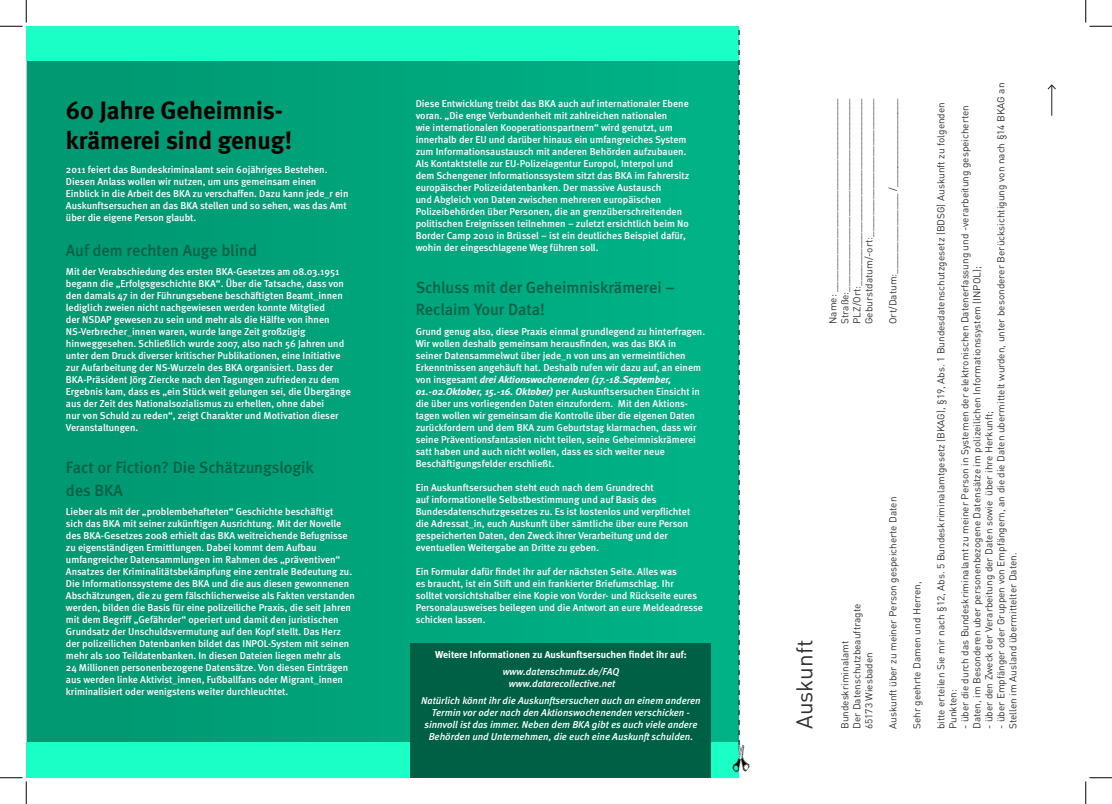
<style>
.page{position:relative;width:1112px;height:804px;background:#fff}
.page>*{position:absolute;margin:0;border:0;box-sizing:border-box;transform-origin:0 0}
.t1{font:700 25px/30px "Meta";color:#000}
.t2{font:22.5px "DIN Pro";color:#312f30}
.t3{font:500 16.25px/22.5px "Meta";color:#006046}
.t4{font:500 10px/12px "Meta";color:#fff}
.t5{font:10px/12px "DIN Pro";color:#312f30}
.t6{font:italic 500 10px/12px "Meta";color:#fff;text-align:center}
.t7{font:700 10px "Meta";color:#fff}
.s1{font-weight:700;font-style:italic}
</style>
<div class="page">
<div style="left:26px;top:26px;width:712px;height:751px;background:linear-gradient(to right,#009670,#00b487)"></div>
<div style="left:26px;top:742px;width:712px;height:35px;background:#19ffc6"></div>
<div style="left:26px;top:26px;width:712px;height:34px;background:#19ffc6"></div>
<svg style="left:738px;top:26px;width:2px;height:717px"></svg>
<img style="left:732px;top:743px;width:18px;height:34px">
<hr style="left:1052px;top:85px;width:1px;height:31px;background:#231f20">
<svg style="left:1047px;top:84px;width:9px;height:6px"></svg>
<div style="left:411px;top:643px;width:300px;height:134px;background:#006046"></div>
<svg style="left:0;top:0;width:27px;height:27px"></svg>
<svg style="left:0;top:777px;width:27px;height:27px"></svg>
<svg style="left:1085px;top:0;width:27px;height:27px"></svg>
<svg style="left:1085px;top:777px;width:27px;height:27px"></svg>
<h1 class="t1" style="left:66px;top:95px;width:228px">60 Jahre Geheimnis&shy;krämerei sind genug!</h1>
<p class="t4" style="left:66px;top:164px;width:284px">2011 feiert das Bundeskriminalamt sein 60jähriges Bestehen.<br>Diesen Anlass wollen wir nutzen, um uns gemeinsam einen Einblick in die Arbeit des BKA zu verschaffen. Dazu kann jede_r ein Auskunftsersuchen an das BKA stellen und so sehen, was das Amt über die eigene Person glaubt.</p>
<h3 class="t3" style="left:66px;top:239px;width:193px">Auf dem rechten Auge blind</h3>
<p class="t4" style="left:66px;top:266px;width:286px">Mit der Verabschiedung des ersten BKA-Gesetzes am 08.03.1951 begann die „Erfolgsgeschichte BKA“. Über die Tatsache, dass von den damals 47 in der Führungsebene beschäftigten Beamt_innen lediglich zweien nicht nachgewiesen werden konnte Mitglied<br>der NSDAP gewesen zu sein und mehr als die Hälfte von ihnen NS-Verbrecher_innen waren, wurde lange Zeit großzügig hinweggesehen. Schließlich wurde 2007, also nach 56 Jahren und unter dem Druck diverser kritischer Publikationen, eine Initiative zur Aufarbeitung der NS-Wurzeln des BKA organisiert. Dass der BKA-Präsident Jörg Ziercke nach den Tagungen zufrieden zu dem Ergebnis kam, dass es „ein Stück weit gelungen sei, die Übergänge aus der Zeit des Nationalsozialismus zu erhellen, ohne dabei<br>nur von Schuld zu reden“, zeigt Charakter und Motivation dieser Veranstaltungen.</p>
<h3 class="t3" style="left:66px;top:456px;width:249px">Fact or Fiction? Die Schätzungslogik des BKA</h3>
<p class="t4" style="left:66px;top:506px;width:290px">Lieber als mit der „problembehafteten“ Geschichte beschäftigt<br>sich das BKA mit seiner zukünftigen Ausrichtung. Mit der Novelle des BKA-Gesetzes 2008 erhielt das BKA weitreichende Befugnisse zu eigenständigen Ermittlungen. Dabei kommt dem Aufbau umfangreicher Datensammlungen im Rahmen des „präventiven“ Ansatzes der Kriminalitätsbekämpfung eine zentrale Bedeutung zu.<br>Die Informationssysteme des BKA und die aus diesen gewonnenen Abschätzungen, die zu gern fälschlicherweise als Fakten verstanden werden, bilden die Basis für eine polizeiliche Praxis, die seit Jahren mit dem Begriff „Gefährder“ operiert und damit den juristischen Grundsatz der Unschuldsvermutung auf den Kopf stellt. Das Herz der polizeilichen Datenbanken bildet das INPOL-System mit seinen mehr als 100 Teildatenbanken. In diesen Dateien liegen mehr als<br>24 Millionen personenbezogene Datensätze. Von diesen Einträgen aus werden linke Aktivist_innen, Fußballfans oder Migrant_innen kriminalisiert oder wenigstens weiter durchleuchtet.</p>
<p class="t4" style="left:416px;top:97px;width:275px">Diese Entwicklung treibt das BKA auch auf internationaler Ebene voran. „Die enge Verbundenheit mit zahlreichen nationalen<br>wie internationalen Kooperationspartnern“ wird genutzt, um innerhalb der EU und darüber hinaus ein umfangreiches System zum Informationsaustausch mit anderen Behörden aufzubauen.<br>Als Kontaktstelle zur EU-Polizeiagentur Europol, Interpol und dem Schengener Informationssystem sitzt das BKA im Fahrersitz europäischer Polizeidatenbanken. Der massive Austausch<br>und Abgleich von Daten zwischen mehreren europäischen Polizeibehörden über Personen, die an grenzüberschreitenden politischen Ereignissen teilnehmen – zuletzt ersichtlich beim No Border Camp 2010 in Brüssel – ist ein deutliches Beispiel dafür, wohin der eingeschlagene Weg führen soll.</p>
<h3 class="t3" style="left:416px;top:276px;width:261px">Schluss mit der Geheimniskrämerei –<br>Reclaim Your Data!</h3>
<p class="t4" style="left:416px;top:325px;width:291px">Grund genug also, diese Praxis einmal grundlegend zu hinterfragen.<br>Wir wollen deshalb gemeinsam herausfinden, was das BKA in seiner Datensammelwut über jede_n von uns an vermeintlichen Erkenntnissen angehäuft hat. Deshalb rufen wir dazu auf, an einem von insgesamt <span class="s1">drei Aktionswochenenden (17.-18.September, 01.-02.Oktober, 15.-16. Oktober)</span> per Auskunftsersuchen Einsicht in die über uns vorliegenden Daten einzufordern. Mit den Aktions&shy;tagen wollen wir gemeinsam die Kontrolle über die eigenen Daten zurückfordern und dem BKA zum Geburtstag klarmachen, dass wir seine Präventionsfantasien nicht teilen, seine Geheimniskrämerei satt haben und auch nicht wollen, dass es sich weiter neue Beschäftigungsfelder erschließt.</p>
<p class="t4" style="left:416px;top:481px;width:276px">Ein Auskunftsersuchen steht euch nach dem Grundrecht<br>auf informationelle Selbstbestimmung und auf Basis des Bundesdatenschutzgesetzes zu. Es ist kostenlos und verpflichtet die Adressat_in, euch Auskunft über sämtliche über eure Person gespeicherten Daten, den Zweck ihrer Verarbeitung und der eventuellen Weitergabe an Dritte zu geben.</p>
<p class="t4" style="left:416px;top:565px;width:289px">Ein Formular dafür findet ihr auf der nächsten Seite. Alles was<br>es braucht, ist ein Stift und ein frankierter Briefumschlag. Ihr solltet vorsichtshalber eine Kopie von Vorder- und Rückseite eures Personalausweises beilegen und die Antwort an eure Meldeadresse schicken lassen.</p>
<p class="t7" style="left:435px;top:648px;width:253px">Weitere Informationen zu Auskunftsersuchen findet ihr auf:</p>
<p class="t6" style="left:503px;top:665px;width:118px">www.datenschmutz.de/FAQ www.datarecollective.net</p>
<p class="t6" style="left:421px;top:694px;width:281px">Natürlich könnt ihr die Auskunftsersuchen auch an einem anderen Termin vor oder nach den Aktionswochenenden verschicken - sinnvoll ist das immer. Neben dem BKA gibt es auch viele andere Behörden und Unternehmen, die euch eine Auskunft schulden.</p>
<h2 class="t2" style="left:789px;top:729px;width:91px;rotate:-90deg">Auskunft</h2>
<p class="t5" style="left:850px;top:324px;width:227px;rotate:-90deg">PLZ/Ort:____________________________________</p>
<p class="t5" style="left:862px;top:324px;width:227px;rotate:-90deg">Geburstdatum/-ort:__________________________</p>
<p class="t5" style="left:838px;top:324px;width:227px;rotate:-90deg">Straße:_____________________________________</p>
<p class="t5" style="left:826px;top:324px;width:227px;rotate:-90deg">Name: _____________________________________</p>
<p class="t5" style="left:886px;top:324px;width:227px;rotate:-90deg">Ort/Datum:_______________ /__________________</p>
<p class="t5" style="left:850px;top:729px;width:127px;rotate:-90deg">Der Datenschutzbeauftragte</p>
<p class="t5" style="left:838px;top:729px;width:90px;rotate:-90deg">Bundeskriminalamt</p>
<p class="t5" style="left:862px;top:729px;width:79px;rotate:-90deg">65173 Wiesbaden</p>
<p class="t5" style="left:886px;top:729px;width:234px;rotate:-90deg">Auskunft über zu meiner Person gespeicherte Daten</p>
<p class="t5" style="left:910px;top:729px;width:149px;rotate:-90deg">Sehr geehrte Damen und Herren,</p>
<p class="t5" style="left:994px;top:729px;width:648px;rotate:-90deg">- über Empfänger oder Gruppen von Empfängern, an die die Daten ubermittelt wurden, unter besonderer Berücksichtigung von nach §14 BKAG an<br>Stellen im Ausland übermittelter Daten.</p>
<p class="t5" style="left:934px;top:729px;width:628px;rotate:-90deg">bitte erteilen Sie mir nach §12, Abs. 5 Bundeskriminalamtgesetz (BKAG), §19, Abs. 1 Bundesdatenschutzgesetz (BDSG) Auskunft zu folgenden<br>Punkten:</p>
<p class="t5" style="left:958px;top:729px;width:626px;rotate:-90deg">- über die durch das Bundeskriminalamt zu meiner Person in Systemen der elektronischen Datenerfassung und -verarbeitung gespeicherten<br>Daten, im Besonderen uber personenbezogene Datensätze im polizeilichen Informationssystem (INPOL);</p>
<p class="t5" style="left:982px;top:729px;width:320px;rotate:-90deg">- über den Zweck der Verarbeitung der Daten sowie über ihre Herkunft;</p>
</div>
